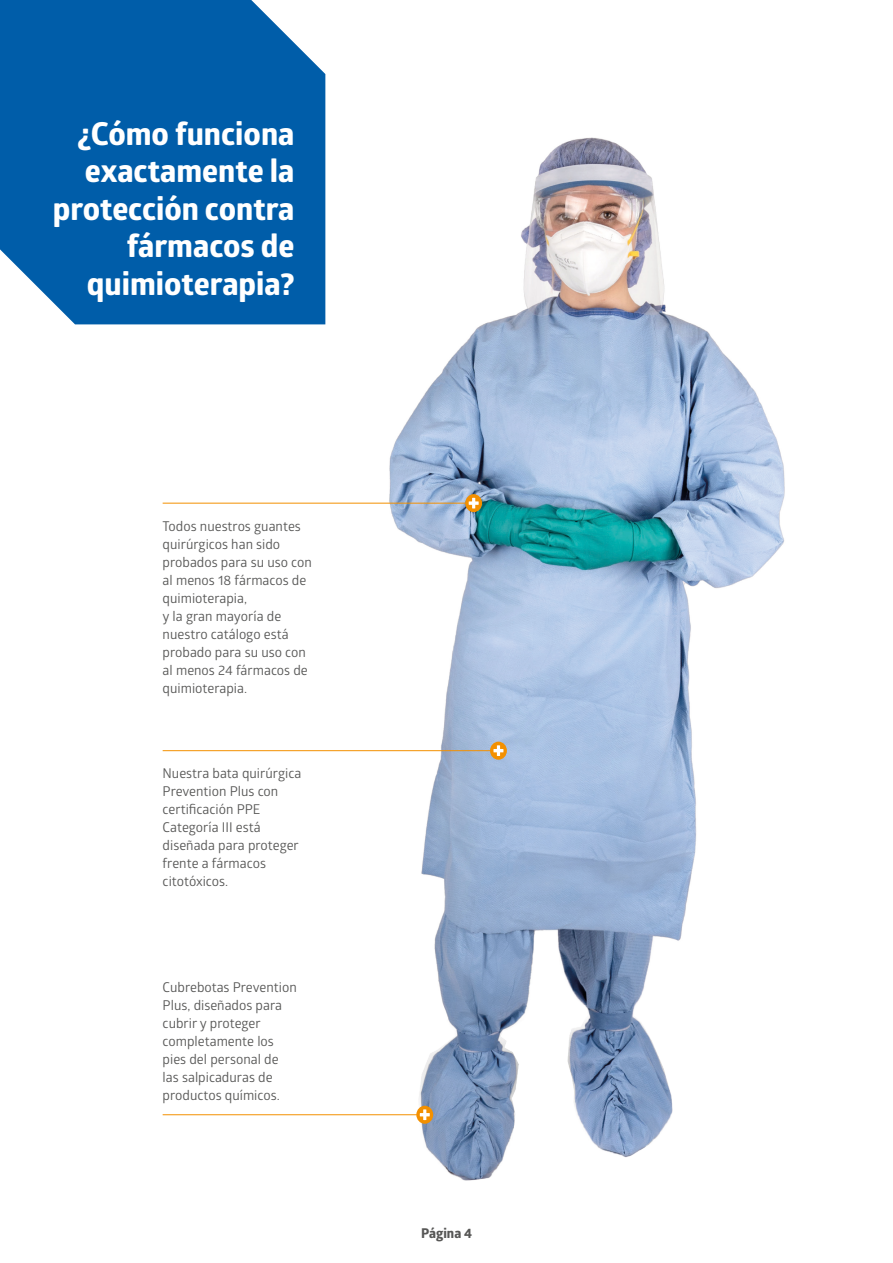
<style>
.page{position:relative;width:893px;height:1263px;background:#fff}
.page>*{position:absolute;margin:0;border:0;box-sizing:border-box;transform-origin:0 0}
.t1{font:700 31.5px/37.5px "Globerx";color:#fff;text-align:right}
.t2{font:13.5px/18px "Glober";color:#575756}
.t3{font:700 13.5px "Globerx";color:#575756}
</style>
<div class="page">
<img style="left:388px;top:137px;width:397px;height:1043px">
<hr style="left:163px;top:1114px;width:261px;height:1px;background:#f39000">
<svg style="left:416px;top:1106px;width:17px;height:18px"></svg>
<svg style="left:420px;top:1109px;width:10px;height:11px"></svg>
<hr style="left:163px;top:750px;width:335px;height:1px;background:#f39000">
<div style="left:490px;top:742px;width:17px;height:18px;background:#f39000;border-radius:50%"></div>
<svg style="left:493px;top:745px;width:10px;height:11px"></svg>
<hr style="left:163px;top:503px;width:310px;height:1px;background:#f39000">
<svg style="left:465px;top:494px;width:17px;height:18px"></svg>
<svg style="left:469px;top:498px;width:10px;height:10px"></svg>
<div style="left:0;top:0;width:325px;height:324px;background:#005da9"></div>
<p class="t1" style="left:53px;top:114px;width:243px">¿Cómo funciona exactamente la protección contra fármacos de quimioterapia?</p>
<p class="t2" style="left:163px;top:516px;width:151px">Todos nuestros guantes quirúrgicos han sido probados para su uso con al menos 18 fármacos de quimioterapia,</p>
<p class="t2" style="left:163px;top:606px;width:147px">y la gran mayoría de nuestro catálogo está probado para su uso con al menos 24 fármacos de quimioterapia.</p>
<p class="t2" style="left:163px;top:764px;width:140px">Nuestra bata quirúrgica<br>Prevention Plus con certificación PPE<br>Categoría III está diseñada para proteger frente a fármacos citotóxicos.</p>
<p class="t2" style="left:163px;top:977px;width:136px">Cubrebotas Prevention<br>Plus, diseñados para cubrir y proteger completamente los pies del personal de las salpicaduras de productos químicos.</p>
<p class="t3" style="left:421px;top:1224px;width:52px">Página 4</p>
</div>
